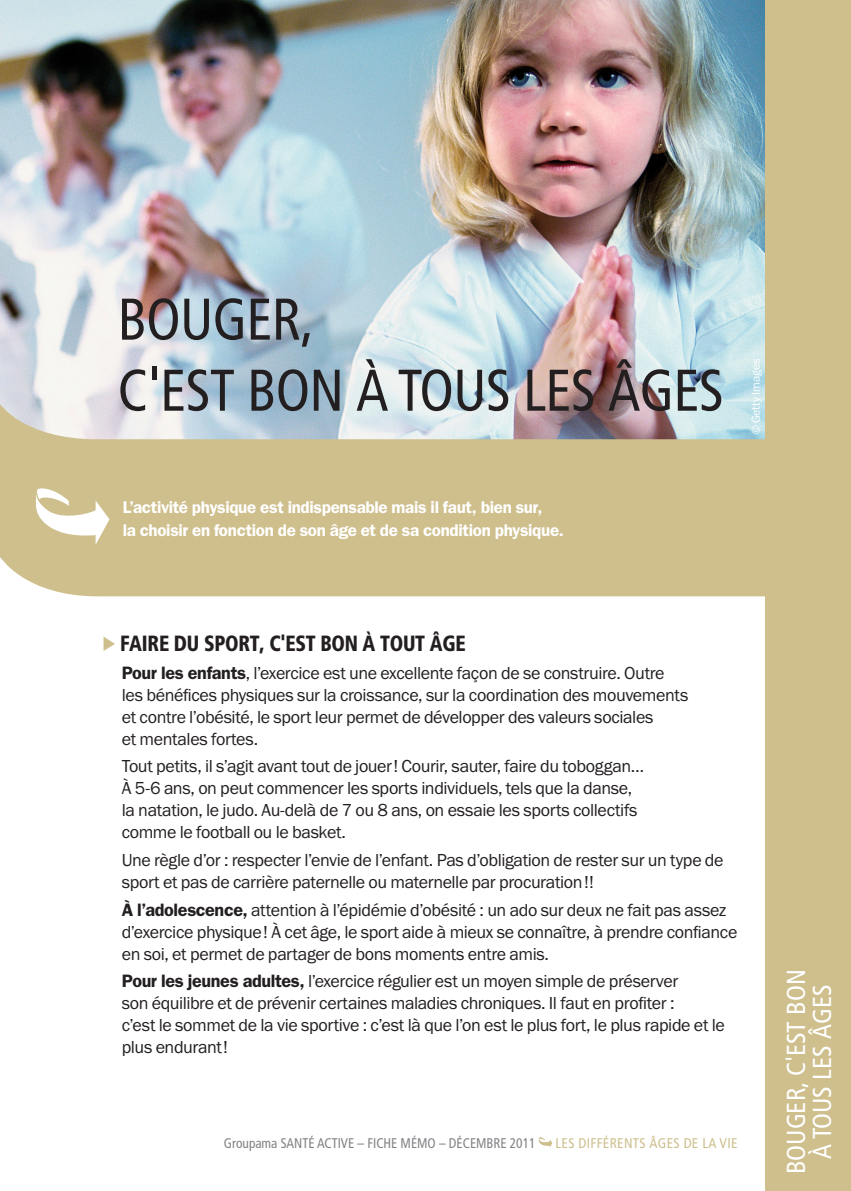
<style>
.page{position:relative;width:851px;height:1191px;background:#fff}
.page>*{position:absolute;margin:0;border:0;box-sizing:border-box;transform-origin:0 0}
.t1{font:condensed 58.8px/71px "Frutiger";letter-spacing:-.01em;color:#231f20;scale:.96 1}
.t2{font:condensed 26px/26px "Frutiger";color:#fff;text-align:center}
.t3{font:900 condensed 22px "Frutiger";letter-spacing:-.015em;color:#231f20;scale:.9 1}
.t4{font:18px/22px "Franklin Gothic Itc T";letter-spacing:-.02em;color:#231f20}
.t5{font:600 17px/22.6px "Franklin Gothic";letter-spacing:-.02em;color:#fff}
.t6{font:condensed 14px "Frutiger";color:#808285;scale:.95 1}
.t7{font:condensed 14px "Frutiger";letter-spacing:.02em;color:#cebf8d}
.t8{font:12px "Franklin Gothic Itc T";letter-spacing:-.005em;color:#fff}
.s1{font-family:"Franklin Gothic";font-weight:600}
</style>
<div class="page">
<img style="left:0;top:0;width:765px;height:404px">
<svg style="left:0;top:404px;width:765px;height:192px;background:#ccc19a"></svg>
<svg style="left:36px;top:486px;width:73px;height:59px"></svg>
<svg style="left:103px;top:636px;width:12px;height:15px"></svg>
<svg style="left:538px;top:1137px;width:14px;height:10px"></svg>
<div style="left:765px;top:0;width:85px;height:1191px;background:#cebf8d"></div>
<h1 class="t1" style="left:118px;top:284px;width:632px">BOUGER,<br>C'EST BON À TOUS LES ÂGES</h1>
<p class="t5" style="left:123px;top:496px;width:442px">L’activité physique est indispensable mais il faut, bien sur,<br>la choisir en fonction de son âge et de sa condition physique.</p>
<p class="t8" style="left:748px;top:434px;width:78px;rotate:-90deg">© Getty Images</p>
<p class="t3" style="left:120px;top:630px;width:385px">FAIRE DU SPORT, C'EST BON À TOUT ÂGE</p>
<p class="t4" style="left:122px;top:661px;width:568px"><span class="s1">Pour les enfants</span>, l’exercice est une excellente façon de se construire. Outre les bénéfices physiques sur la croissance, sur la coordination des mouvements et contre l’obésité, le sport leur permet de développer des valeurs sociales<br>et mentales fortes.</p>
<p class="t4" style="left:122px;top:755px;width:524px">Tout petits, il s’agit avant tout de jouer! Courir, sauter, faire du toboggan… À 5-6 ans, on peut commencer les sports individuels, tels que la danse, la natation, le judo. Au-delà de 7 ou 8 ans, on essaie les sports collectifs comme le football ou le basket.</p>
<p class="t4" style="left:122px;top:848px;width:603px">Une règle d’or : respecter l’envie de l’enfant. Pas d’obligation de rester sur un type de sport et pas de carrière paternelle ou maternelle par procuration!!</p>
<p class="t4" style="left:122px;top:898px;width:617px"><span class="s1">À l’adolescence,</span> attention à l’épidémie d’obésité : un ado sur deux ne fait pas assez d’exercice physique! À cet âge, le sport aide à mieux se connaître, à prendre confiance en soi, et permet de partager de bons moments entre amis.</p>
<p class="t4" style="left:122px;top:970px;width:604px"><span class="s1">Pour les jeunes adultes,</span> l’exercice régulier est un moyen simple de préserver<br>son équilibre et de prévenir certaines maladies chroniques. Il faut en profiter :<br>c’est le sommet de la vie sportive : c’est là que l’on est le plus fort, le plus rapide et le plus endurant!</p>
<p class="t6" style="left:224px;top:1134px;width:68px">GROUPAMA SANTÉ</p>
<p class="t6" style="left:317px;top:1134px;width:8px">ACTIVE</p>
<p class="t6" style="left:357px;top:1134px;width:56px">– FICHE MÉMO</p>
<p class="t6" style="left:439px;top:1134px;width:27px">– DÉCEM</p>
<p class="t6" style="left:486px;top:1134px;width:53px">BRE 2011</p>
<p class="t7" style="left:555px;top:1134px;width:183px">LES DIFFÉRENTS ÂGES DE LA VIE</p>
<h2 class="t2" style="left:783px;top:1174px;width:206px;rotate:-90deg">BOUGER, C'EST BON<br>À TOUS LES ÂGES</h2>
</div>
